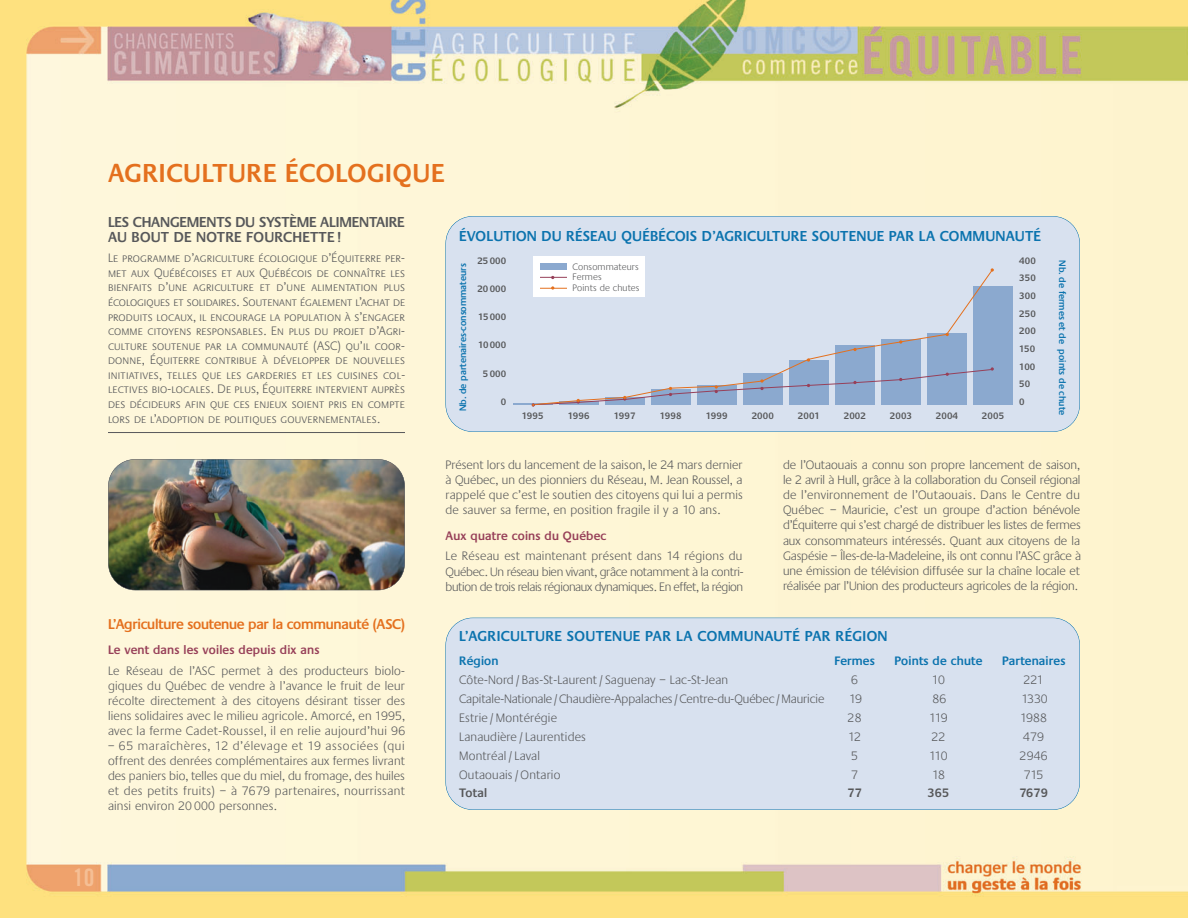
<style>
.page{position:relative;width:1188px;height:918px;background:#fff}
.page>*{position:absolute;margin:0;border:0;box-sizing:border-box;transform-origin:0 0}
.t1{font:600 27px "Praxis";letter-spacing:.03em;color:#e4701e}
.t2{font:24px "Trade Gothic Bold Cond Twenty";color:#f5bf95}
.t3{font:600 15px "Praxis";letter-spacing:.015em;color:#0b73ae}
.t4{font:600 15px/15px "Praxis";letter-spacing:-.01em;color:#57585a}
.t5{font:600 14.85px "Praxis";letter-spacing:-.015em;color:#e4701e}
.t6{font:300 12.75px/15.1px "Praxis";letter-spacing:.015em;color:#57585a;text-align:justify}
.t7{font:300 12.75px/14.5px "Praxis SC";letter-spacing:.015em;color:#57585a;text-align:justify}
.t8{font:300 12.75px "Praxis";letter-spacing:-.005em;color:#57585a}
.t9{font:600 12.75px "Praxis";letter-spacing:.015em;color:#974059}
.t10{font:600 12.75px "Praxis";letter-spacing:.015em;color:#0b73ae}
.t11{font:600 12.75px "Praxis";letter-spacing:.015em;color:#57585a}
.t12{font:600 9.75px/17.5px "Praxis";letter-spacing:.015em;color:#57585a}
.t13{font:600 9.75px "Praxis";color:#0b73ae}
.t14{font:300 9.75px/10.5px "Praxis";letter-spacing:.015em;color:#57585a}
</style>
<div class="page">
<img style="left:0;top:0;width:1188px;height:917px">
<hr style="left:108px;top:432px;width:297px;height:1px;background:#57585a">
<div style="left:446px;top:216px;width:634px;height:216px;background:#d8e1ef;border-radius:27px"></div>
<div style="left:446px;top:216px;width:634px;height:216px;border:1px solid #0b73ae;border-radius:27px"></div>
<img style="left:108px;top:459px;width:297px;height:131px;border-radius:27px">
<div style="left:108px;top:459px;width:297px;height:131px;border:1px solid #57585a;border-radius:27px"></div>
<div style="left:446px;top:618px;width:634px;height:192px;background:#d8e1ef;border-radius:27px"></div>
<div style="left:446px;top:618px;width:634px;height:192px;border:1px solid #0b73ae;border-radius:27px"></div>
<hr style="left:513px;top:404px;width:39px;height:1px;background:#8ba9cf">
<div style="left:973px;top:286px;width:39px;height:119px;background:#8ba9cf"></div>
<div style="left:533px;top:256px;width:112px;height:41px;background:#fff"></div>
<div style="left:540px;top:263px;width:27px;height:7px;background:#8ba9cf"></div>
<svg style="left:532px;top:268px;width:462px;height:139px"></svg>
<h1 class="t1" style="left:108px;top:158px;width:338px">AGRICULTURE ÉCOLOGIQUE</h1>
<p class="t4" style="left:108px;top:215px;width:298px">LES CHANGEMENTS DU SYSTÈME ALIMENTAIRE<br>AU BOUT DE NOTRE FOURCHETTE !</p>
<p class="t7" style="left:108px;top:251px;width:299px">Le programme d’agriculture écologique d’Équiterre per&shy;met aux Québécoises et aux Québécois de connaître les bienfaits d’une agriculture et d’une alimentation plus écologiques et solidaires. Soutenant également l’achat de produits locaux, il encourage la population à s’engager comme citoyens responsables. En plus du projet d’Agri&shy;culture soutenue par la communauté (ASC) qu’il coor&shy;donne, Équiterre contribue à développer de nouvelles initiatives, telles que les garderies et les cuisines col&shy;lectives bio-locales. De plus, Équiterre intervient auprès des décideurs afin que ces enjeux soient pris en compte lors de l’adoption de politiques gouvernementales.</p>
<p class="t3" style="left:459px;top:228px;width:583px">ÉVOLUTION DU RÉSEAU QUÉBÉCOIS D’AGRICULTURE SOUTENUE PAR LA COMMUNAUTÉ</p>
<p class="t12" style="left:478px;top:252px;width:30px">25 000</p>
<p class="t12" style="left:478px;top:280px;width:30px">20 000</p>
<p class="t12" style="left:478px;top:308px;width:30px">15 000</p>
<p class="t12" style="left:478px;top:337px;width:30px">10 000</p>
<p class="t12" style="left:483px;top:365px;width:25px">5 000</p>
<p class="t12" style="left:501px;top:393px;width:7px">0</p>
<p class="t12" style="left:1019px;top:252px;width:18px">400<br>350<br>300<br>250<br>200<br>150<br>100<br>50<br>0</p>
<p class="t13" style="left:458px;top:411px;width:149px;rotate:-90deg">Nb. de partenaires-consommateurs</p>
<p class="t13" style="left:1068px;top:260px;width:156px;rotate:90deg">Nb. de fermes et de points de chute</p>
<p class="t14" style="left:573px;top:262px;width:68px">Consommateurs<br>Fermes<br>Points de chutes</p>
<p class="t12" style="left:522px;top:407px;width:23px">1995</p>
<p class="t12" style="left:568px;top:407px;width:23px">1996</p>
<p class="t12" style="left:614px;top:407px;width:23px">1997</p>
<p class="t12" style="left:660px;top:407px;width:23px">1998</p>
<p class="t12" style="left:706px;top:407px;width:23px">1999</p>
<p class="t12" style="left:752px;top:407px;width:24px">2000</p>
<p class="t12" style="left:798px;top:407px;width:23px">2001</p>
<p class="t12" style="left:844px;top:407px;width:24px">2002</p>
<p class="t12" style="left:890px;top:407px;width:24px">2003</p>
<p class="t12" style="left:936px;top:407px;width:24px">2004</p>
<p class="t12" style="left:982px;top:407px;width:24px">2005</p>
<p class="t5" style="left:108px;top:615px;width:298px">L’Agriculture soutenue par la communauté (ASC)</p>
<p class="t9" style="left:108px;top:643px;width:213px">Le vent dans les voiles depuis dix ans</p>
<p class="t6" style="left:108px;top:663px;width:299px">Le Réseau de l’ASC permet à des producteurs biolo&shy;giques du Québec de vendre à l’avance le fruit de leur récolte directement à des citoyens désirant tisser des liens solidaires avec le milieu agricole. Amorcé, en 1995, avec la ferme Cadet-Roussel, il en relie aujourd’hui 96</p>
<p class="t6" style="left:108px;top:738px;width:299px">– 65 maraîchères, 12 d’élevage et 19 associées (qui offrent des denrées complémentaires aux fermes livrant des paniers bio, telles que du miel, du fromage, des huiles et des petits fruits) – à 7679 partenaires, nourrissant ainsi environ 20 000 personnes.</p>
<p class="t6" style="left:446px;top:457px;width:299px">Présent lors du lancement de la saison, le 24 mars dernier à Québec, un des pionniers du Réseau, M. Jean Roussel, a rappelé que c’est le soutien des citoyens qui lui a permis de sauver sa ferme, en position fragile il y a 10 ans.</p>
<p class="t9" style="left:446px;top:528px;width:162px">Aux quatre coins du Québec</p>
<p class="t6" style="left:446px;top:549px;width:300px">Le Réseau est maintenant présent dans 14 régions du Québec. Un réseau bien vivant, grâce notamment à la contri&shy;bution de trois relais régionaux dynamiques. En effet, la région</p>
<p class="t6" style="left:783px;top:457px;width:300px">de l’Outaouais a connu son propre lancement de saison, le 2 avril à Hull, grâce à la collaboration du Conseil régional de l’environnement de l’Outaouais. Dans le Centre du Québec – Mauricie, c’est un groupe d’action bénévole d’Équiterre qui s’est chargé de distribuer les listes de fermes aux consommateurs intéressés. Quant aux citoyens de la Gaspésie – Îles-de-la-Madeleine, ils ont connu l’ASC grâce à une émission de télévision diffusée sur la chaîne locale et réalisée par l’Union des producteurs agricoles de la région.</p>
<p class="t3" style="left:459px;top:628px;width:430px">L’AGRICULTURE SOUTENUE PAR LA COMMUNAUTÉ PAR RÉGION</p>
<p class="t10" style="left:459px;top:654px;width:41px">Région</p>
<p class="t10" style="left:834px;top:654px;width:42px">Fermes</p>
<p class="t10" style="left:895px;top:654px;width:89px">Points de chute</p>
<p class="t10" style="left:1002px;top:654px;width:65px">Partenaires</p>
<p class="t6" style="left:459px;top:673px;width:270px">Côte-Nord / Bas-St-Laurent / Saguenay – Lac-St-Jean</p>
<p class="t6" style="left:851px;top:673px;width:8px">6</p>
<p class="t6" style="left:932px;top:673px;width:15px">10</p>
<p class="t6" style="left:1024px;top:673px;width:22px">221</p>
<p class="t8" style="left:459px;top:692px;width:367px">Capitale-Nationale/Chaudière-Appalaches/Centre-du-Québec/Mauricie</p>
<p class="t6" style="left:849px;top:691px;width:14px">19</p>
<p class="t6" style="left:933px;top:691px;width:15px">86</p>
<p class="t6" style="left:1021px;top:691px;width:28px">1330</p>
<p class="t6" style="left:459px;top:710px;width:99px">Estrie / Montérégie</p>
<p class="t6" style="left:848px;top:710px;width:15px">28</p>
<p class="t6" style="left:929px;top:710px;width:20px">119</p>
<p class="t6" style="left:1020px;top:710px;width:29px">1988</p>
<p class="t6" style="left:459px;top:729px;width:128px">Lanaudière / Laurentides</p>
<p class="t6" style="left:848px;top:729px;width:14px">12</p>
<p class="t6" style="left:931px;top:729px;width:15px">22</p>
<p class="t6" style="left:1023px;top:729px;width:22px">479</p>
<p class="t6" style="left:459px;top:748px;width:82px">Montréal / Laval</p>
<p class="t6" style="left:851px;top:748px;width:8px">5</p>
<p class="t6" style="left:929px;top:748px;width:20px">110</p>
<p class="t6" style="left:1020px;top:748px;width:29px">2946</p>
<p class="t6" style="left:459px;top:767px;width:103px">Outaouais / Ontario</p>
<p class="t6" style="left:851px;top:767px;width:8px">7</p>
<p class="t6" style="left:932px;top:767px;width:14px">18</p>
<p class="t6" style="left:1024px;top:767px;width:21px">715</p>
<p class="t11" style="left:459px;top:786px;width:29px">Total</p>
<p class="t11" style="left:847px;top:786px;width:16px">77</p>
<p class="t11" style="left:928px;top:786px;width:23px">365</p>
<p class="t11" style="left:1019px;top:786px;width:30px">7679</p>
<h2 class="t2" style="left:73px;top:869px;width:23px">10</h2>
</div>
